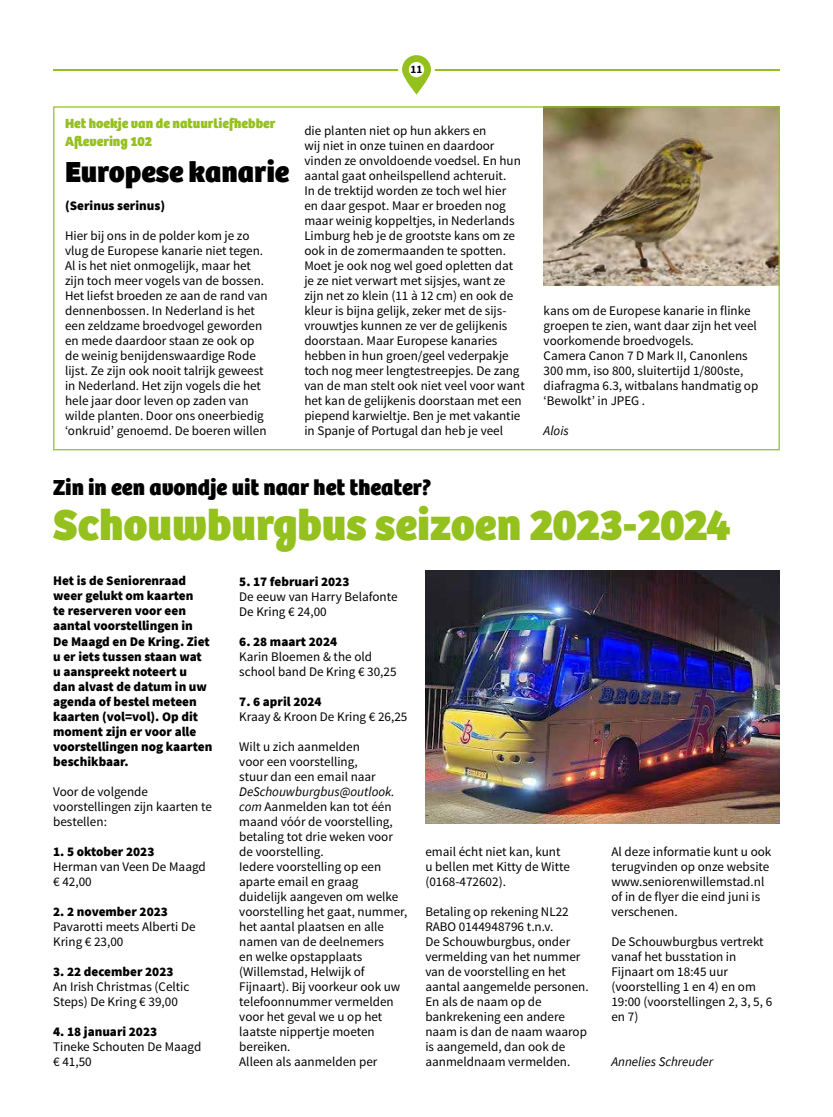
<style>
.page{position:relative;width:833px;height:1117px;background:#fff}
.page>*{position:absolute;margin:0;border:0;box-sizing:border-box;transform-origin:0 0}
.t1{font:800 45px "Bree";color:#95c11f}
.t2{font:800 30px "Bree";color:#000}
.t3{font:800 22.5px "Bree";color:#000}
.t4{font:800 13.75px/18px "Bree";color:#95c11f}
.t5{font:13.12px/15px "Source Sans Pro";color:#000}
.t6{font:900 13.12px/15px "Source Sans Pro";color:#000}
.t7{font:italic 13.12px "Source Sans Pro";color:#000}
.t8{font:700 11.25px "Source Sans Pro";color:#000}
.s1{font-style:italic}
</style>
<div class="page">
<hr style="left:53px;top:69px;width:727px;height:2px;background:#95c11f">
<svg style="left:398px;top:55px;width:37px;height:40px"></svg>
<div style="left:409px;top:62px;width:15px;height:15px;background:#fff;border-radius:50%"></div>
<img style="left:543px;top:108px;width:235px;height:177px">
<img style="left:425px;top:570px;width:355px;height:253px">
<p class="t8" style="left:410px;top:62px;width:13px">11</p>
<p class="t4" style="left:65px;top:115px;width:212px">Het hoekje van de natuurliefhebber<br>Aflevering 102</p>
<h2 class="t2" style="left:65px;top:154px;width:226px">Europese kanarie</h2>
<p class="t6" style="left:65px;top:198px;width:102px">(Serinus serinus)</p>
<p class="t5" style="left:65px;top:228px;width:204px">Hier bij ons in de polder kom je zo vlug de Europese kanarie niet tegen.<br>Al is het niet onmogelijk, maar het zijn toch meer vogels van de bossen.<br>Het liefst broeden ze aan de rand van dennenbossen. In Nederland is het een zeldzame broedvogel geworden en mede daardoor staan ze ook op de weinig benijdenswaardige Rode lijst. Ze zijn ook nooit talrijk geweest in Nederland. Het zijn vogels die het hele jaar door leven op zaden van wilde planten. Door ons oneerbiedig ‘onkruid’ genoemd. De boeren willen</p>
<p class="t5" style="left:304px;top:123px;width:222px">die planten niet op hun akkers en<br>wij niet in onze tuinen en daardoor vinden ze onvoldoende voedsel. En hun aantal gaat onheilspellend achteruit.<br>In de trektijd worden ze toch wel hier<br>en daar gespot. Maar er broeden nog maar weinig koppeltjes, in Nederlands Limburg heb je de grootste kans om ze ook in de zomermaanden te spotten.<br>Moet je ook nog wel goed opletten dat je ze niet verwart met sijsjes, want ze zijn net zo klein (11 à 12 cm) en ook de kleur is bijna gelijk, zeker met de sijs&shy;vrouwtjes kunnen ze ver de gelijkenis doorstaan. Maar Europese kanaries hebben in hun groen/geel vederpakje toch nog meer lengtestreepjes. De zang van de man stelt ook niet veel voor want het kan de gelijkenis doorstaan met een piepend karwieltje. Ben je met vakantie in Spanje of Portugal dan heb je veel</p>
<p class="t5" style="left:543px;top:303px;width:216px">kans om de Europese kanarie in flinke groepen te zien, want daar zijn het veel voorkomende broedvogels.<br>Camera Canon 7 D Mark II, Canonlens 300 mm, iso 800, sluitertijd 1/800ste, diafragma 6.3, witbalans handmatig op ‘Bewolkt’ in JPEG .</p>
<p class="t7" style="left:543px;top:422px;width:27px">Alois</p>
<h3 class="t3" style="left:53px;top:474px;width:380px">Zin in een avondje uit naar het theater?</h3>
<h1 class="t1" style="left:53px;top:497px;width:679px">Schouwburgbus seizoen 2023-2024</h1>
<p class="t6" style="left:53px;top:573px;width:161px">Het is de Seniorenraad weer gelukt om kaarten<br>te reserveren voor een aantal voorstellingen in<br>De Maagd en De Kring. Ziet u er iets tussen staan wat u aanspreekt noteert u dan alvast de datum in uw agenda of bestel meteen kaarten (vol=vol). Op dit moment zijn er voor alle voorstellingen nog kaarten beschikbaar.</p>
<p class="t5" style="left:53px;top:783px;width:160px">Voor de volgende voorstellingen zijn kaarten te bestellen:</p>
<p class="t6" style="left:53px;top:843px;width:103px">1. 5 oktober 2023</p>
<p class="t5" style="left:53px;top:858px;width:154px">Herman van Veen De Maagd € 42,00</p>
<p class="t6" style="left:53px;top:903px;width:116px">2. 2 november 2023</p>
<p class="t5" style="left:53px;top:918px;width:144px">Pavarotti meets Alberti De<br>Kring € 23,00</p>
<p class="t6" style="left:53px;top:963px;width:122px">3. 22 december 2023</p>
<p class="t5" style="left:53px;top:978px;width:138px">An Irish Christmas (Celtic<br>Steps) De Kring € 39,00</p>
<p class="t6" style="left:53px;top:1023px;width:106px">4. 18 januari 2023</p>
<p class="t5" style="left:53px;top:1038px;width:150px">Tineke Schouten De Maagd € 41,50</p>
<p class="t6" style="left:239px;top:573px;width:112px">5. 17 februari 2023</p>
<p class="t5" style="left:239px;top:588px;width:160px">De eeuw van Harry Belafonte<br>De Kring € 24,00</p>
<p class="t6" style="left:239px;top:633px;width:99px">6. 28 maart 2024</p>
<p class="t5" style="left:239px;top:648px;width:159px">Karin Bloemen &amp; the old school band De Kring € 30,25</p>
<p class="t6" style="left:239px;top:693px;width:84px">7. 6 april 2024</p>
<p class="t5" style="left:239px;top:708px;width:170px">Kraay &amp; Kroon De Kring € 26,25</p>
<p class="t5" style="left:239px;top:738px;width:138px">Wilt u zich aanmelden voor een voorstelling, stuur dan een email naar</p>
<p class="t5" style="left:239px;top:783px;width:170px"><span class="s1">DeSchouwburgbus@outlook. com</span> Aanmelden kan tot één maand vóór de voorstelling, betaling tot drie weken voor de voorstelling.<br>Iedere voorstelling op een aparte email en graag duidelijk aangeven om welke voorstelling het gaat, nummer, het aantal plaatsen en alle namen van de deelnemers<br>en welke opstapplaats (Willemstad, Helwijk of<br>Fijnaart). Bij voorkeur ook uw telefoonnummer vermelden voor het geval we u op het laatste nippertje moeten bereiken.<br>Alleen als aanmelden per</p>
<p class="t5" style="left:611px;top:844px;width:161px">Al deze informatie kunt u ook terugvinden op onze website www.seniorenwillemstad.nl of in de flyer die eind juni is verschenen.</p>
<p class="t5" style="left:611px;top:934px;width:162px">De Schouwburgbus vertrekt vanaf het busstation in<br>Fijnaart om 18:45 uur (voorstelling 1 en 4) en om<br>19:00 (voorstellingen 2, 3, 5, 6 en 7)</p>
<p class="t7" style="left:611px;top:1052px;width:103px">Annelies Schreuder</p>
<p class="t5" style="left:425px;top:843px;width:146px">email écht niet kan, kunt u bellen met Kitty de Witte (0168-472602).</p>
<p class="t5" style="left:425px;top:904px;width:165px">Betaling op rekening NL22<br>RABO 0144948796 t.n.v.<br>De Schouwburgbus, onder vermelding van het nummer van de voorstelling en het aantal aangemelde personen.<br>En als de naam op de bankrekening een andere naam is dan de naam waarop is aangemeld, dan ook de aanmeldnaam vermelden.</p>
</div>
